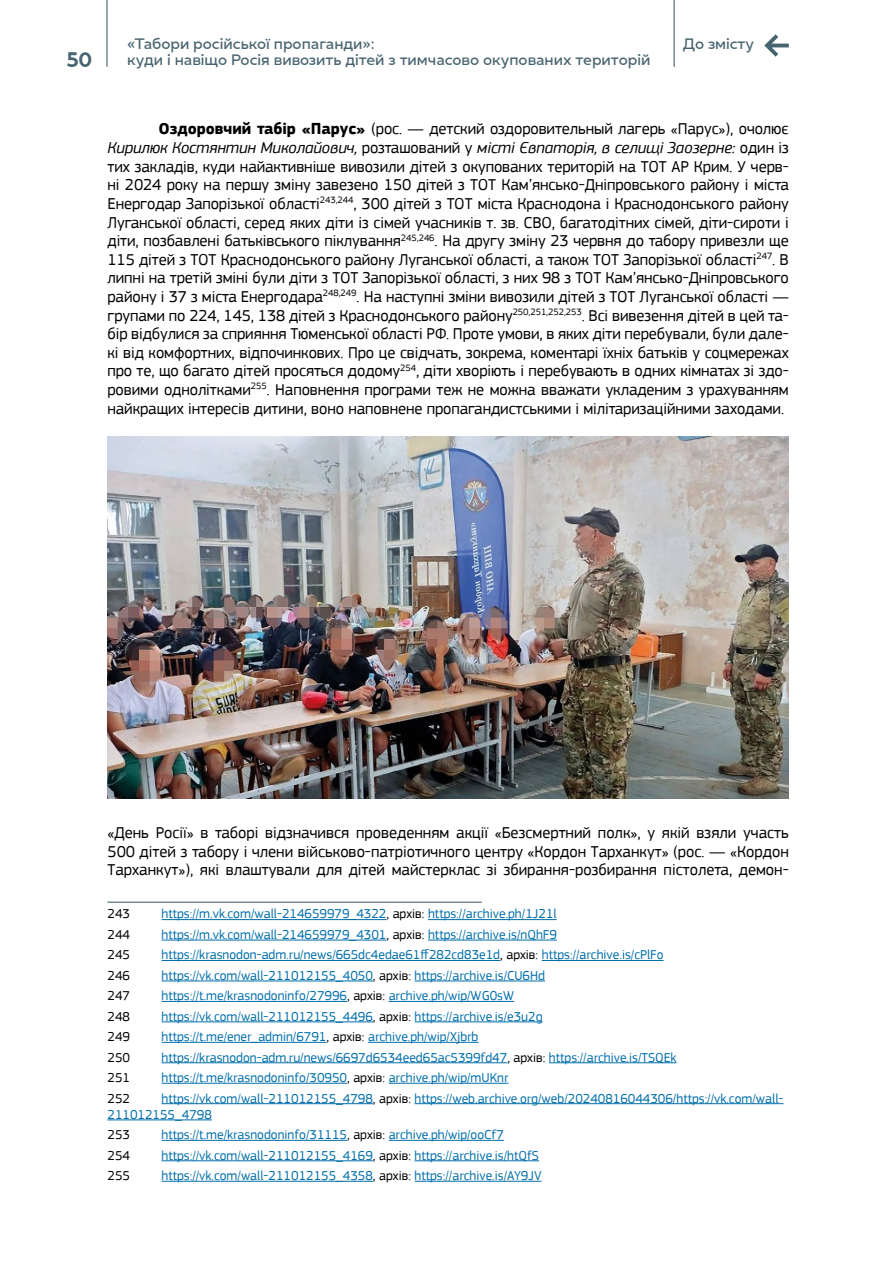
<style>
.page{position:relative;width:893px;height:1263px;background:#fff}
.page>*{position:absolute;margin:0;border:0;box-sizing:border-box;transform-origin:0 0}
.t1{font:700 21px "Golca";color:#486470}
.t2{font:16.5px/18.6px "PF Square Sans Pro";letter-spacing:-.005em;color:#000;text-align:justify}
.t3{font:500 15px "Golca";color:#486470}
.t4{font:13.5px/16.2px "PF Square Sans Pro";color:#006eab}
.t5{font:13.5px "PF Square Sans Pro";color:#000}
.s1{font-weight:700}
.s2{font-style:italic}
.s3{color:#000}
</style>
<div class="page">
<hr style="left:106px;top:0;width:2px;height:67px;background:#486470">
<hr style="left:674px;top:0;width:1px;height:67px;background:#486470">
<svg style="left:764px;top:34px;width:25px;height:23px"></svg>
<hr style="left:108px;top:902px;width:374px;height:1px;background:#486470">
<hr style="left:162px;top:919px;width:224px;height:1px;background:#006eab">
<hr style="left:428px;top:919px;width:129px;height:1px;background:#006eab">
<hr style="left:162px;top:940px;width:224px;height:1px;background:#006eab">
<hr style="left:428px;top:940px;width:129px;height:1px;background:#006eab">
<hr style="left:162px;top:960px;width:338px;height:1px;background:#006eab">
<hr style="left:542px;top:960px;width:121px;height:1px;background:#006eab">
<hr style="left:162px;top:981px;width:211px;height:1px;background:#006eab">
<hr style="left:415px;top:981px;width:130px;height:1px;background:#006eab">
<hr style="left:162px;top:1001px;width:185px;height:1px;background:#006eab">
<hr style="left:389px;top:1001px;width:125px;height:1px;background:#006eab">
<hr style="left:162px;top:1021px;width:211px;height:1px;background:#006eab">
<hr style="left:415px;top:1021px;width:128px;height:1px;background:#006eab">
<hr style="left:162px;top:1042px;width:164px;height:1px;background:#006eab">
<hr style="left:368px;top:1042px;width:110px;height:1px;background:#006eab">
<hr style="left:162px;top:1062px;width:345px;height:1px;background:#006eab">
<hr style="left:549px;top:1062px;width:128px;height:1px;background:#006eab">
<hr style="left:162px;top:1083px;width:185px;height:1px;background:#006eab">
<hr style="left:389px;top:1083px;width:119px;height:1px;background:#006eab">
<hr style="left:162px;top:1103px;width:211px;height:1px;background:#006eab">
<hr style="left:415px;top:1103px;width:368px;height:1px;background:#006eab">
<hr style="left:108px;top:1119px;width:104px;height:1px;background:#006eab">
<hr style="left:162px;top:1140px;width:185px;height:1px;background:#006eab">
<hr style="left:389px;top:1140px;width:115px;height:1px;background:#006eab">
<hr style="left:162px;top:1160px;width:211px;height:1px;background:#006eab">
<hr style="left:415px;top:1160px;width:124px;height:1px;background:#006eab">
<hr style="left:162px;top:1181px;width:211px;height:1px;background:#006eab">
<hr style="left:415px;top:1181px;width:126px;height:1px;background:#006eab">
<img style="left:108px;top:437px;width:681px;height:362px">
<p class="t3" style="left:127px;top:34px;width:249px">«Табори російської пропаганди»:</p>
<p class="t1" style="left:67px;top:46px;width:27px">50</p>
<p class="t3" style="left:127px;top:50px;width:525px">куди і навіщо Росія вивозить дітей з тимчасово окупованих територій</p>
<p class="t3" style="left:683px;top:34px;width:73px">До змісту</p>
<p class="t2" style="left:108px;top:120px;width:683px;text-indent:51px"><span class="s1">Оздоровчий табір «Парус»</span> (рос. — детский оздоровительный лагерь «Парус»), очолює <span class="s2">Кирилюк Костянтин Миколайович,</span> розташований у <span class="s2">місті Євпаторія, в селищі Заозерне:</span> один із тих закладів, куди найактивніше вивозили дітей з окупованих територій на ТОТ АР Крим. У черв&shy;ні 2024 року на першу зміну завезено 150 дітей з ТОТ Кам’янсько-Дніпровського району і міста Енергодар Запорізької області<sup>243,244</sup>, 300 дітей з ТОТ міста Краснодона і Краснодонського району Луганської області, серед яких діти із сімей учасників т. зв. СВО, багатодітних сімей, діти-сироти і діти, позбавлені батьківського піклування<sup>245,246</sup>. На другу зміну 23 червня до табору привезли ще 115 дітей з ТОТ Краснодонського району Луганської області, а також ТОТ Запорізької області<sup>247</sup>. В липні на третій зміні були діти з ТОТ Запорізької області, з них 98 з ТОТ Кам’янсько-Дніпровського району і 37 з міста Енергодара<sup>248,249</sup>. На наступні зміни вивозили дітей з ТОТ Луганської області — групами по 224, 145, 138 дітей з Краснодонського району<sup>250,251,252,253</sup>. Всі вивезення дітей в цей та&shy;бір відбулися за сприяння Тюменської області РФ. Проте умови, в яких діти перебували, були дале&shy;кі від комфортних, відпочинкових. Про це свідчать, зокрема, коментарі їхніх батьків у соцмережах про те, що багато дітей просяться додому<sup>254</sup>, діти хворіють і перебувають в одних кімнатах зі здо&shy;ровими однолітками<sup>255</sup>. Наповнення програми теж не можна вважати укладеним з урахуванням найкращих інтересів дитини, воно наповнене пропагандистськими і мілітаризаційними заходами.</p>
<p class="t2" style="left:108px;top:823px;width:683px">«День Росії» в таборі відзначився проведенням акції «Безсмертний полк», у якій взяли участь 500 дітей з табору і члени військово-патріотичного центру «Кордон Тарханкут» (рос. — «Кордон Тарханкут»), які влаштували для дітей майстерклас зі збирання-розбирання пістолета, демон-</p>
<p class="t5" style="left:108px;top:906px;width:24px">243</p>
<p class="t4" style="left:162px;top:906px;width:397px">https://m.vk.com/wall-214659979_4322<span class="s3">, архів:</span> https://archive.ph/1J21l</p>
<p class="t5" style="left:108px;top:926px;width:24px">244</p>
<p class="t4" style="left:162px;top:926px;width:397px">https://m.vk.com/wall-214659979_4301<span class="s3">, архів:</span> https://archive.is/nQhF9</p>
<p class="t5" style="left:108px;top:947px;width:24px">245</p>
<p class="t4" style="left:162px;top:947px;width:503px">https://krasnodon-adm.ru/news/665dc4edae61ff282cd83e1d<span class="s3">, архів:</span> https://archive.is/cPlFo</p>
<p class="t5" style="left:108px;top:967px;width:24px">246</p>
<p class="t4" style="left:162px;top:967px;width:385px">https://vk.com/wall-211012155_4050<span class="s3">, архів:</span> https://archive.is/CU6Hd</p>
<p class="t5" style="left:108px;top:988px;width:24px">247</p>
<p class="t4" style="left:162px;top:988px;width:354px">https://t.me/krasnodoninfo/27996<span class="s3">, архів:</span> archive.ph/wip/WG0sW</p>
<p class="t5" style="left:108px;top:1008px;width:24px">248</p>
<p class="t4" style="left:162px;top:1008px;width:383px">https://vk.com/wall-211012155_4496<span class="s3">, архів:</span> https://archive.is/e3u2g</p>
<p class="t5" style="left:108px;top:1029px;width:24px">249</p>
<p class="t4" style="left:162px;top:1029px;width:318px">https://t.me/ener_admin/6791<span class="s3">, архів:</span> archive.ph/wip/Xjbrb</p>
<p class="t5" style="left:108px;top:1049px;width:24px">250</p>
<p class="t4" style="left:162px;top:1049px;width:517px">https://krasnodon-adm.ru/news/6697d6534eed65ac5399fd47<span class="s3">, архів:</span> https://archive.is/TSQEk</p>
<p class="t5" style="left:108px;top:1070px;width:24px">251</p>
<p class="t4" style="left:162px;top:1069px;width:348px">https://t.me/krasnodoninfo/30950<span class="s3">, архів:</span> archive.ph/wip/mUKnr</p>
<p class="t5" style="left:108px;top:1090px;width:24px">252</p>
<p class="t4" style="left:108px;top:1090px;width:677px;text-indent:54px">https://vk.com/wall-211012155_4798<span class="s3">, архів:</span> https://web.archive.org/web/20240816044306/https://vk.com/wall-<br>211012155_4798</p>
<p class="t5" style="left:108px;top:1127px;width:24px">253</p>
<p class="t4" style="left:162px;top:1127px;width:344px">https://t.me/krasnodoninfo/31115<span class="s3">, архів:</span> archive.ph/wip/ooCf7</p>
<p class="t5" style="left:108px;top:1147px;width:24px">254</p>
<p class="t4" style="left:162px;top:1147px;width:379px">https://vk.com/wall-211012155_4169<span class="s3">, архів:</span> https://archive.is/htQfS</p>
<p class="t5" style="left:108px;top:1168px;width:24px">255</p>
<p class="t4" style="left:162px;top:1167px;width:381px">https://vk.com/wall-211012155_4358<span class="s3">, архів:</span> https://archive.is/AY9JV</p>
</div>
